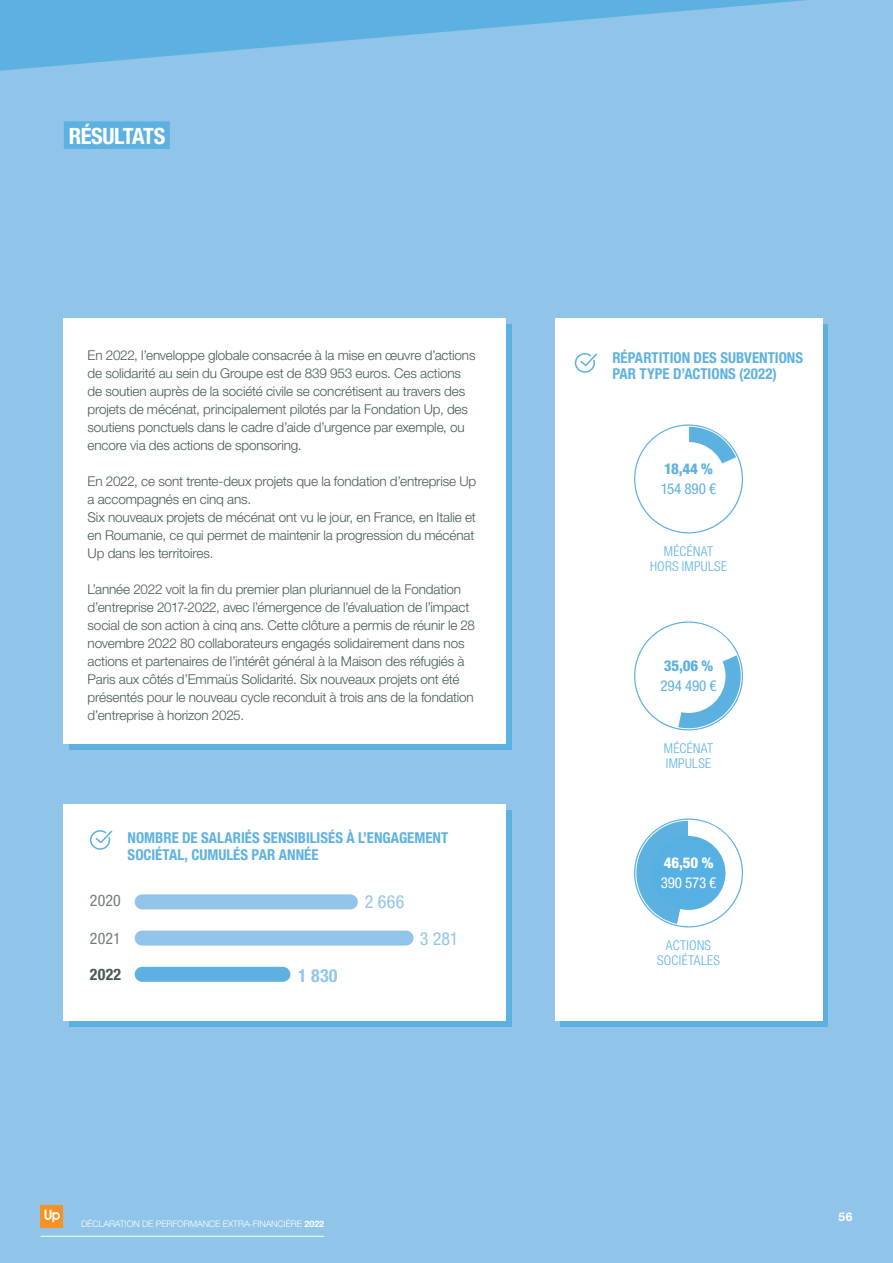
<style>
.page{position:relative;width:893px;height:1263px;background:#90c5e9}
.page>*{position:absolute;margin:0;border:0;box-sizing:border-box;transform-origin:0 0}
.t1{font:700 condensed 22.5px "Helvetica Neue LT Pro";letter-spacing:-.02em;color:#fff}
.t2{font:condensed 18px "Helvetica Neue LT Pro";letter-spacing:.005em;color:#90c5e9}
.t3{font:700 condensed 18px "Helvetica Neue LT Pro";color:#90c5e9}
.t4{font:condensed 15.9px "Helvetica Neue LT Pro";letter-spacing:.01em;color:#717c7b}
.t5{font:700 condensed 15.9px "Helvetica Neue LT Pro";color:#475857}
.t6{font:700 condensed 15px/16.5px "Helvetica Neue LT Pro";color:#5db1e1}
.t7{font:condensed 15px/19.5px "Helvetica Neue LT Pro";color:#5db1e1}
.t8{font:condensed 15px/19.5px "Helvetica Neue LT Pro";letter-spacing:-.015em;color:#fff}
.t9{font:300 13.5px/18px "Helvetica Neue LT Pro";letter-spacing:-.01em;color:#475857}
.t10{font:300 condensed 13.5px/15px "Helvetica Neue LT Pro";letter-spacing:.025em;color:#5db1e1;text-align:center}
.t11{font:700 12px "Helvetica Neue LT Pro";color:#fff}
.t12{font:300 9px "Helvetica Neue LT Pro";letter-spacing:-.01em;color:#fff}
.s1{font-weight:700}
.s2{font-weight:800}
</style>
<div class="page">
<svg style="left:0;top:0;width:806px;height:71px"></svg>
<div style="left:41px;top:1205px;width:22px;height:22px;background:#f69124"></div>
<svg style="left:45px;top:1209px;width:15px;height:13px"></svg>
<div style="left:69px;top:810px;width:442px;height:216px;background:#5db1e1"></div>
<div style="left:64px;top:805px;width:442px;height:216px;background:#fff"></div>
<hr style="left:41px;top:1236px;width:283px;height:1px;background:#fff">
<div style="left:69px;top:324px;width:442px;height:425px;background:#5db1e1"></div>
<div style="left:64px;top:121px;width:106px;height:28px;background:#5db1e1"></div>
<svg style="left:560px;top:324px;width:268px;height:702px;background:#71bae4"></svg>
<div style="left:555px;top:319px;width:267px;height:702px;background:#fff"></div>
<div style="left:142px;top:930px;width:264px;height:15px;background:#90c5e9"></div>
<div style="left:142px;top:894px;width:208px;height:15px;background:#90c5e9"></div>
<div style="left:142px;top:967px;width:141px;height:15px;background:#5db1e1"></div>
<div style="left:64px;top:319px;width:442px;height:425px;background:#fff"></div>
<svg style="left:574px;top:353px;width:23px;height:20px"></svg>
<svg style="left:90px;top:830px;width:22px;height:20px"></svg>
<svg style="left:634px;top:426px;width:109px;height:107px"></svg>
<div style="left:652px;top:442px;width:73px;height:74px;background:#fff;border-radius:50%"></div>
<svg style="left:634px;top:623px;width:109px;height:107px"></svg>
<div style="left:652px;top:639px;width:73px;height:74px;background:#fff;border-radius:50%"></div>
<svg style="left:634px;top:820px;width:109px;height:107px"></svg>
<div style="left:652px;top:836px;width:73px;height:74px;background:#57b0e2;border-radius:50%"></div>
<h3 class="t1" style="left:69px;top:122px;width:98px">RÉSULTATS</h3>
<p class="t9" style="left:88px;top:346px;width:389px">En 2022, l’enveloppe globale consacrée à la mise en œuvre d’actions de solidarité au sein du Groupe est de 839 953 euros. Ces actions de soutien auprès de la société civile se concrétisent au travers des projets de mécénat, principalement pilotés par la Fondation Up, des soutiens ponctuels dans le cadre d’aide d’urgence par exemple, ou encore via des actions de sponsoring.</p>
<p class="t9" style="left:88px;top:472px;width:390px">En 2022, ce sont trente-deux projets que la fondation d’entreprise Up a accompagnés en cinq ans.<br>Six nouveaux projets de mécénat ont vu le jour, en France, en Italie et en Roumanie, ce qui permet de maintenir la progression du mécénat Up dans les territoires.</p>
<p class="t9" style="left:88px;top:580px;width:389px">L’année 2022 voit la fin du premier plan pluriannuel de la Fondation d’entreprise 2017-2022, avec l’émergence de l’évaluation de l’impact social de son action à cinq ans. Cette clôture a permis de réunir le 28 novembre 2022 80 collaborateurs engagés solidairement dans nos actions et partenaires de l’intérêt général à la Maison des réfugiés à Paris aux côtés d’Emmaüs Solidarité. Six nouveaux projets ont été présentés pour le nouveau cycle reconduit à trois ans de la fondation d’entreprise à horizon 2025.</p>
<h4 class="t6" style="left:128px;top:830px;width:322px">NOMBRE DE SALARIÉS SENSIBILISÉS À L’ENGAGEMENT<br>SOCIÉTAL, CUMULÉS PAR ANNÉE</h4>
<p class="t4" style="left:90px;top:891px;width:32px">2020</p>
<p class="t2" style="left:365px;top:891px;width:41px">2 666</p>
<p class="t4" style="left:90px;top:929px;width:32px">2021</p>
<p class="t2" style="left:420px;top:928px;width:40px">3 281</p>
<p class="t5" style="left:90px;top:965px;width:33px">2022</p>
<p class="t3" style="left:298px;top:964px;width:41px">1 830</p>
<p class="t12" style="left:81px;top:1219px;width:245px">DÉCLARATION DE PERFORMANCE EXTRA-FINANCIÈRE <span class="s1">2022</span></p>
<h4 class="t6" style="left:612px;top:349px;width:192px">RÉPARTITION DES SUBVENTIONS<br>PAR TYPE D’ACTIONS (2022)</h4>
<p class="t7" style="left:661px;top:459px;width:57px"><span class="s2">18,44 %<br></span>154 890 €</p>
<p class="t10" style="left:650px;top:544px;width:79px">MÉCÉNAT<br>HORS IMPULSE</p>
<p class="t7" style="left:660px;top:656px;width:58px"><span class="s2">35,06 %<br></span>294 490 €</p>
<p class="t10" style="left:664px;top:741px;width:51px;text-align:left">MÉCÉNAT<br>IMPULSE</p>
<p class="t8" style="left:661px;top:853px;width:57px"><span class="s2">46,50 %<br></span>390 573 €</p>
<p class="t10" style="left:657px;top:938px;width:64px">ACTIONS<br>SOCIÉTALES</p>
<p class="t11" style="left:839px;top:1209px;width:15px">56</p>
</div>
